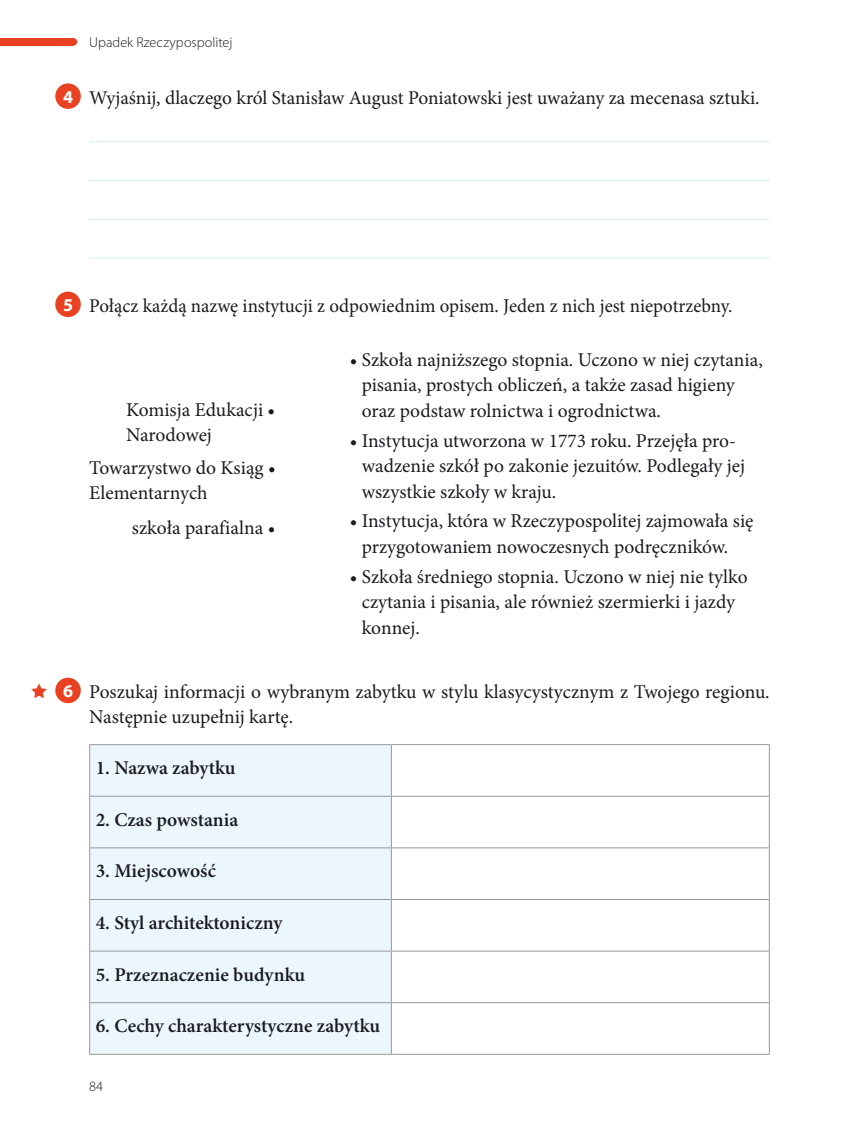
<style>
.page{position:relative;width:859px;height:1127px;background:#fff}
.page>*{position:absolute;margin:0;border:0;box-sizing:border-box;transform-origin:0 0}
.t1{font:19.5px/25.5px "Minion Pro";color:#1b1b1f}
.t2{font:600 19.5px "Minion Pro";color:#1b1b1f}
.t3{font:700 18px "Myriad Pro";color:#fff}
.t4{font:300 14.25px "Myriad Pro";color:#1b1b1f}
.s1{font-family:"Myriad Pro";font-weight:700;font-size:18px;color:#fff}
</style>
<div class="page">
<div style="left:0;top:38px;width:74px;height:7px;background:#e84222"></div>
<div style="left:70px;top:38px;width:7px;height:7px;background:#e84222;border-radius:50%"></div>
<hr style="left:89px;top:141px;width:681px;height:1px;background:#d7eef5">
<hr style="left:89px;top:180px;width:681px;height:1px;background:#d7eef5">
<hr style="left:89px;top:219px;width:681px;height:1px;background:#d7eef5">
<hr style="left:89px;top:258px;width:681px;height:1px;background:#d7eef5">
<div style="left:55px;top:83px;width:26px;height:26px;background:#e84222;border-radius:50%"></div>
<div style="left:55px;top:292px;width:26px;height:25px;background:#e84222;border-radius:50%"></div>
<div style="left:55px;top:678px;width:26px;height:25px;background:#e84222;border-radius:50%"></div>
<div style="left:90px;top:745px;width:301px;height:309px;background:#ebf7fd"></div>
<hr style="left:89px;top:744px;width:302px;height:1px;background:#98989c">
<hr style="left:391px;top:744px;width:379px;height:1px;background:#98989c">
<hr style="left:89px;top:796px;width:302px;height:1px;background:#98989c">
<hr style="left:391px;top:796px;width:379px;height:1px;background:#98989c">
<hr style="left:89px;top:847px;width:302px;height:1px;background:#98989c">
<hr style="left:391px;top:847px;width:379px;height:1px;background:#98989c">
<hr style="left:89px;top:899px;width:302px;height:1px;background:#98989c">
<hr style="left:391px;top:899px;width:379px;height:1px;background:#98989c">
<hr style="left:89px;top:951px;width:302px;height:1px;background:#98989c">
<hr style="left:391px;top:951px;width:379px;height:1px;background:#98989c">
<hr style="left:89px;top:1002px;width:302px;height:1px;background:#98989c">
<hr style="left:391px;top:1002px;width:379px;height:1px;background:#98989c">
<hr style="left:89px;top:1054px;width:302px;height:1px;background:#98989c">
<hr style="left:391px;top:1054px;width:379px;height:1px;background:#98989c">
<hr style="left:89px;top:745px;width:1px;height:51px;background:#98989c">
<hr style="left:391px;top:745px;width:1px;height:51px;background:#98989c">
<hr style="left:769px;top:745px;width:1px;height:51px;background:#98989c">
<hr style="left:89px;top:796px;width:1px;height:51px;background:#98989c">
<hr style="left:391px;top:796px;width:1px;height:51px;background:#98989c">
<hr style="left:769px;top:796px;width:1px;height:51px;background:#98989c">
<hr style="left:89px;top:848px;width:1px;height:51px;background:#98989c">
<hr style="left:391px;top:848px;width:1px;height:51px;background:#98989c">
<hr style="left:769px;top:848px;width:1px;height:51px;background:#98989c">
<hr style="left:89px;top:900px;width:1px;height:51px;background:#98989c">
<hr style="left:391px;top:900px;width:1px;height:51px;background:#98989c">
<hr style="left:769px;top:900px;width:1px;height:51px;background:#98989c">
<hr style="left:89px;top:951px;width:1px;height:51px;background:#98989c">
<hr style="left:391px;top:951px;width:1px;height:51px;background:#98989c">
<hr style="left:769px;top:951px;width:1px;height:51px;background:#98989c">
<hr style="left:89px;top:1003px;width:1px;height:51px;background:#98989c">
<hr style="left:391px;top:1003px;width:1px;height:51px;background:#98989c">
<hr style="left:769px;top:1003px;width:1px;height:51px;background:#98989c">
<svg style="left:31px;top:683px;width:16px;height:15px"></svg>
<p class="t4" style="left:89px;top:33px;width:145px">Upadek Rzeczypospolitej</p>
<p class="t1" style="left:63px;top:85px;width:698px"><span class="s1">4</span> Wyjaśnij, dlaczego król Stanisław August Poniatowski jest uważany za mecenasa sztuki.</p>
<p class="t1" style="left:63px;top:293px;width:671px"><span class="s1">5</span> Połącz każdą nazwę instytucji z odpowiednim opisem. Jeden z nich jest niepotrzebny.</p>
<p class="t1" style="left:362px;top:347px;width:402px;text-indent:-12px">• Szkoła najniższego stopnia. Uczono w niej czytania, pisania, prostych obliczeń, a także zasad higieny oraz podstaw rolnictwa i ogrodnictwa.</p>
<p class="t1" style="left:362px;top:428px;width:385px;text-indent:-12px">• Instytucja utworzona w 1773 roku. Przejęła pro&shy;wadzenie szkół po zakonie jezuitów. Podlegały jej wszystkie szkoły w kraju.</p>
<p class="t1" style="left:362px;top:508px;width:393px;text-indent:-12px">• Instytucja, która w Rzeczypospolitej zajmowała się przygotowaniem nowoczesnych podręczników.</p>
<p class="t1" style="left:362px;top:564px;width:387px;text-indent:-12px">• Szkoła średniego stopnia. Uczono w niej nie tylko czytania i pisania, ale również szermierki i jazdy konnej.</p>
<p class="t1" style="left:126px;top:397px;width:151px">Komisja Edukacji •<br>Narodowej</p>
<p class="t1" style="left:89px;top:455px;width:188px">Towarzystwo do Ksiąg •<br>Elementarnych</p>
<p class="t1" style="left:132px;top:515px;width:145px">szkoła parafialna •</p>
<p class="t3" style="left:63px;top:679px;width:11px">6</p>
<p class="t1" style="left:89px;top:679px;width:682px">Poszukaj informacji o wybranym zabytku w stylu klasycystycznym z Twojego regionu.<br>Następnie uzupełnij kartę.</p>
<p class="t2" style="left:96px;top:754px;width:141px">1. Nazwa zabytku</p>
<p class="t2" style="left:96px;top:806px;width:144px">2. Czas powstania</p>
<p class="t2" style="left:96px;top:857px;width:122px">3. Miejscowość</p>
<p class="t2" style="left:96px;top:909px;width:188px">4. Styl architektoniczny</p>
<p class="t2" style="left:96px;top:961px;width:211px">5. Przeznaczenie budynku</p>
<p class="t2" style="left:96px;top:1012px;width:286px">6. Cechy charakterystyczne zabytku</p>
<p class="t4" style="left:89px;top:1077px;width:15px">84</p>
</div>
